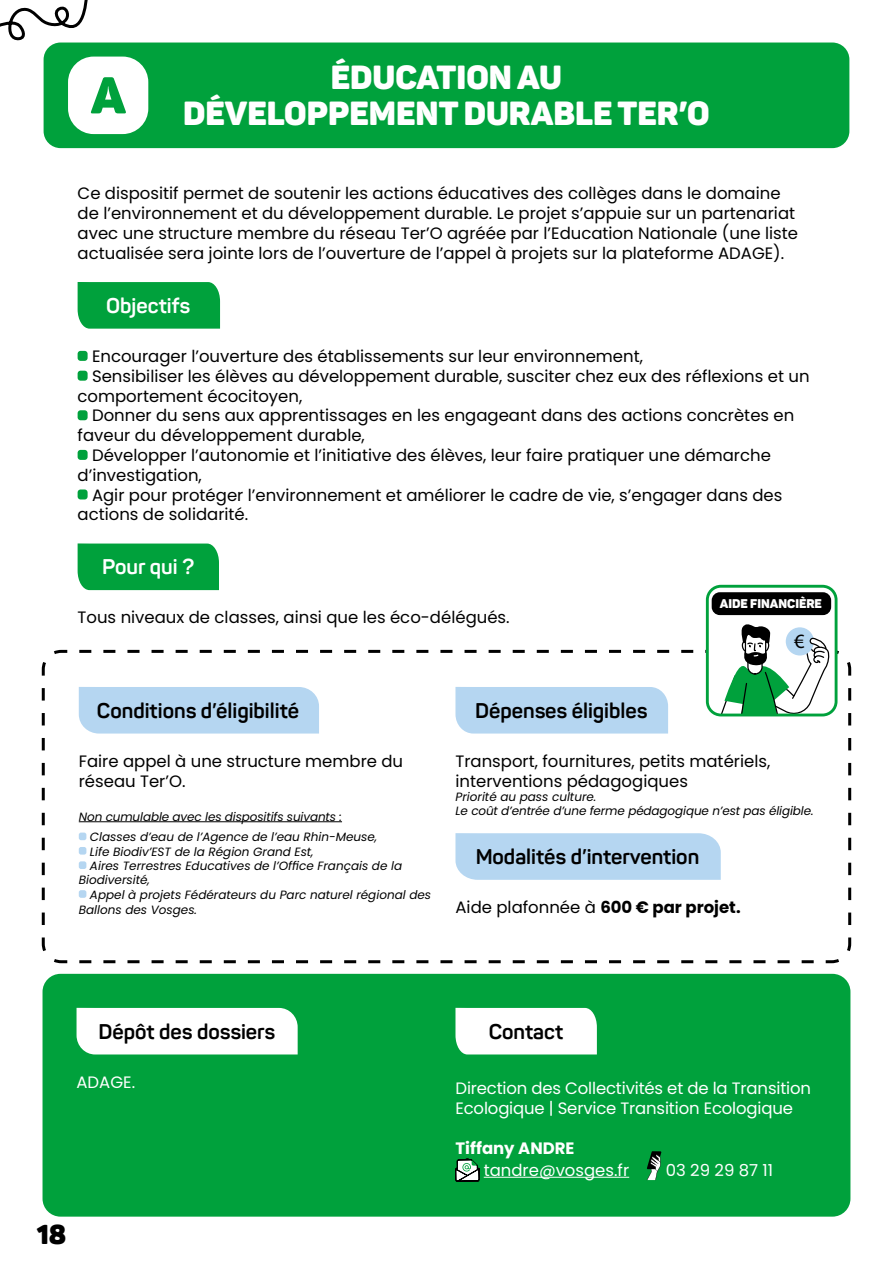
<style>
.page{position:relative;width:893px;height:1263px;background:#fff}
.page>*{position:absolute;margin:0;border:0;box-sizing:border-box;transform-origin:0 0}
.t1{font:33px/36px "Panton Black Caps";color:#fff}
.t2{font:900 27px "Panton";color:#000}
.t3{font:700 21px "Panton";color:#000}
.t4{font:700 21px "Panton";color:#fff}
.t5{font:20.4px "Myriad Pro";color:#000}
.t6{font:16.5px/19.8px "Poppins";color:#000}
.t7{font:16.5px/19.8px "Poppins";letter-spacing:-.01em;color:#fff}
.t8{font:700 16.5px "Poppins";color:#fff}
.t9{font:12.45px "Panton Black Caps";color:#fff}
.t10{font:italic 12px/20.4px "Poppins";color:#000}
.s1{font-weight:700}
</style>
<div class="page">
<svg style="left:0;top:0;width:91px;height:44px"></svg>
<div style="left:78px;top:282px;width:142px;height:47px;background:#00a13c"></div>
<div style="left:78px;top:351px;width:10px;height:10px;background:#00a13c;border-radius:3px"></div>
<div style="left:78px;top:371px;width:10px;height:10px;background:#00a13c;border-radius:3px"></div>
<div style="left:78px;top:410px;width:10px;height:10px;background:#00a13c;border-radius:3px"></div>
<div style="left:78px;top:450px;width:10px;height:10px;background:#00a13c;border-radius:3px"></div>
<div style="left:78px;top:489px;width:10px;height:10px;background:#00a13c;border-radius:3px"></div>
<div style="left:78px;top:543px;width:141px;height:47px;background:#00a13c"></div>
<div style="left:44px;top:43px;width:805px;height:105px;background:#00a13c;border-radius:17px"></div>
<div style="left:68px;top:57px;width:80px;height:77px;background:#fff;border-radius:26px"></div>
<svg style="left:41px;top:648px;width:811px;height:316px"></svg>
<div style="left:43px;top:974px;width:807px;height:242px;background:#00a13c;border-radius:18px"></div>
<div style="left:77px;top:1008px;width:221px;height:46px;background:#fff"></div>
<hr style="left:484px;top:1177px;width:145px;height:1px;background:#fff">
<div style="left:455px;top:1008px;width:142px;height:46px;background:#fff"></div>
<svg style="left:455px;top:1158px;width:24px;height:59px"></svg>
<svg style="left:647px;top:1151px;width:14px;height:29px"></svg>
<div style="left:707px;top:586px;width:129px;height:129px;background:#fff;border-radius:14px"></div>
<svg style="left:73px;top:623px;width:757px;height:110px"></svg>
<div style="left:706px;top:585px;width:131px;height:131px;border:3px solid #00a13c;border-radius:14px"></div>
<div style="left:712px;top:592px;width:119px;height:23px;background:#000;border-radius:8px"></div>
<h1 class="t1" style="left:91px;top:59px;width:620px;text-indent:240px">ÉDUCATION AU<br><sup>A</sup> DÉVELOPPEMENT DURABLE TER’O</h1>
<p class="t6" style="left:78px;top:184px;width:722px">Ce dispositif permet de soutenir les actions éducatives des collèges dans le domaine de l’environnement et du développement durable. Le projet s’appuie sur un partenariat avec une structure membre du réseau Ter’O agréée par l’Education Nationale (une liste actualisée sera jointe lors de l’ouverture de l’appel à projets sur la plateforme ADAGE).</p>
<p class="t4" style="left:106px;top:292px;width:85px">Objectifs</p>
<p class="t6" style="left:92px;top:346px;width:552px">Encourager l’ouverture des établissements sur leur environnement,</p>
<p class="t6" style="left:92px;top:366px;width:719px">Sensibiliser les élèves au développement durable, susciter chez eux des réflexions et un</p>
<p class="t6" style="left:78px;top:386px;width:226px">comportement écocitoyen,</p>
<p class="t6" style="left:92px;top:406px;width:704px">Donner du sens aux apprentissages en les engageant dans des actions concrètes en</p>
<p class="t6" style="left:78px;top:426px;width:289px">faveur du développement durable,</p>
<p class="t6" style="left:92px;top:445px;width:680px">Développer l’autonomie et l’initiative des élèves, leur faire pratiquer une démarche</p>
<p class="t6" style="left:78px;top:465px;width:126px">d’investigation,</p>
<p class="t6" style="left:92px;top:485px;width:692px">Agir pour protéger l’environnement et améliorer le cadre de vie, s’engager dans des</p>
<p class="t6" style="left:78px;top:505px;width:172px">actions de solidarité.</p>
<p class="t4" style="left:102px;top:554px;width:94px">Pour qui ?</p>
<p class="t6" style="left:78px;top:608px;width:434px">Tous niveaux de classes, ainsi que les éco-délégués.</p>
<p class="t9" style="left:720px;top:596px;width:104px">AIDE FINANCIÈRE</p>
<p class="t3" style="left:97px;top:697px;width:204px">Conditions d’éligibilité</p>
<p class="t6" style="left:79px;top:751px;width:326px">Faire appel à une structure membre du réseau Ter’O.</p>
<p class="t10" style="left:90px;top:806px;width:289px;text-indent:-11px">Non cumulable avec les dispositifs suivants :<br>Classes d’eau de l’Agence de l’eau Rhin-Meuse,</p>
<p class="t10" style="left:90px;top:841px;width:225px">Life Biodiv’EST de la Région Grand Est,</p>
<p class="t10" style="left:90px;top:856px;width:314px">Aires Terrestres Educatives de l’Office Français de la</p>
<p class="t10" style="left:79px;top:870px;width:73px">Biodiversité,</p>
<p class="t10" style="left:90px;top:884px;width:343px">Appel à projets Fédérateurs du Parc naturel régional des</p>
<p class="t10" style="left:79px;top:899px;width:120px">Ballons des Vosges.</p>
<p class="t5" style="left:794px;top:629px;width:12px">€</p>
<p class="t3" style="left:475px;top:697px;width:174px">Dépenses éligibles</p>
<p class="t6" style="left:455px;top:751px;width:316px">Transport, fournitures, petits matériels, interventions pédagogiques</p>
<p class="t10" style="left:455px;top:790px;width:360px;line-height:14.4px">Priorité au pass culture.<br>Le coût d’entrée d’une ferme pédagogique n’est pas éligible.</p>
<p class="t3" style="left:476px;top:843px;width:225px">Modalités d’intervention</p>
<p class="t6" style="left:455px;top:897px;width:287px">Aide plafonnée à <span class="s1">600 € par projet.</span></p>
<p class="t3" style="left:99px;top:1018px;width:178px">Dépôt des dossiers</p>
<p class="t7" style="left:77px;top:1072px;width:60px">ADAGE.</p>
<h2 class="t2" style="left:37px;top:1217px;width:31px">18</h2>
<p class="t3" style="left:489px;top:1018px;width:76px">Contact</p>
<p class="t7" style="left:455px;top:1078px;width:357px">Direction des Collectivités et de la Transition<br>Ecologique | Service Transition Ecologique</p>
<p class="t8" style="left:455px;top:1138px;width:120px">Tiffany ANDRE</p>
<p class="t7" style="left:484px;top:1160px;width:147px">tandre@vosges.fr</p>
<p class="t7" style="left:666px;top:1160px;width:109px">03 29 29 87 11</p>
</div>
